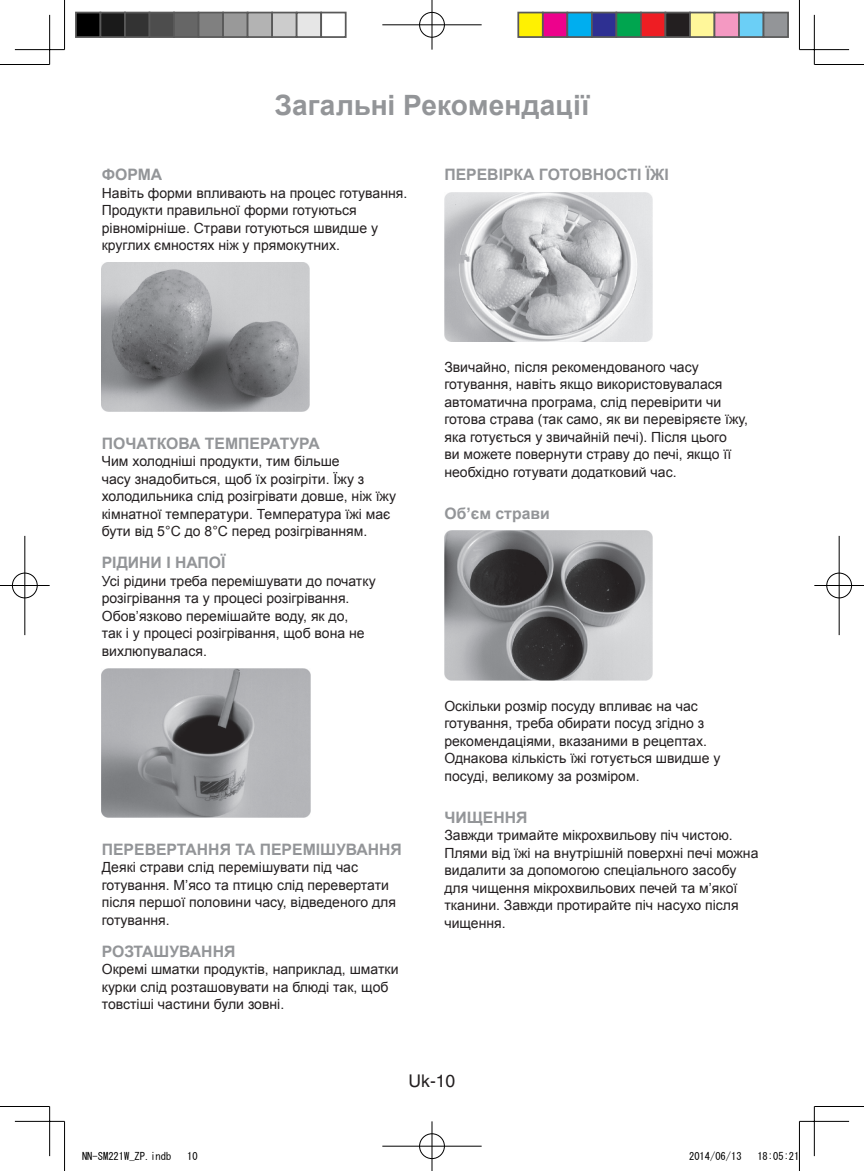
<style>
.page{position:relative;width:864px;height:1171px;background:#fff}
.page>*{position:absolute;margin:0;border:0;box-sizing:border-box;transform-origin:0 0}
.t1{font:700 28px "Arial";letter-spacing:.005em;color:#939598}
.t2{font:17.5px "Helvetica";color:#231f20}
.t3{font:700 15.75px "Arial";color:#939598}
.t4{font:14px/17.5px "Arial";color:#231f20}
.t5{font:10.5px "MS Gothic";color:#000}
</style>
<div class="page">
<img style="left:102px;top:262px;width:207px;height:149px">
<img style="left:102px;top:668px;width:208px;height:149px">
<img style="left:444px;top:192px;width:208px;height:149px">
<img style="left:444px;top:531px;width:208px;height:149px">
<hr style="left:0;top:64px;width:50px;height:1px;background:#000">
<hr style="left:814px;top:64px;width:49px;height:1px;background:#000">
<hr style="left:0;top:1106px;width:50px;height:1px;background:#000">
<hr style="left:814px;top:1106px;width:49px;height:1px;background:#000">
<hr style="left:64px;top:0;width:1px;height:50px;background:#000">
<hr style="left:64px;top:1121px;width:1px;height:50px;background:#000">
<hr style="left:798px;top:0;width:1px;height:50px;background:#000">
<hr style="left:798px;top:1121px;width:1px;height:50px;background:#000">
<hr style="left:15px;top:49px;width:49px;height:1px;background:#000">
<hr style="left:799px;top:49px;width:49px;height:1px;background:#000">
<hr style="left:15px;top:1121px;width:49px;height:1px;background:#000">
<hr style="left:799px;top:1121px;width:49px;height:1px;background:#000">
<hr style="left:49px;top:15px;width:1px;height:49px;background:#000">
<hr style="left:49px;top:1106px;width:1px;height:50px;background:#000">
<hr style="left:813px;top:15px;width:1px;height:49px;background:#000">
<hr style="left:813px;top:1106px;width:1px;height:50px;background:#000">
<div style="left:418px;top:11px;width:27px;height:27px;border:2px solid #fff;border-radius:50%"></div>
<hr style="left:382px;top:24px;width:99px;height:2px;background:#fff">
<hr style="left:430px;top:0;width:3px;height:50px;background:#fff">
<div style="left:419px;top:12px;width:25px;height:25px;border:1px solid #000;border-radius:50%"></div>
<hr style="left:382px;top:25px;width:99px;height:1px;background:#000">
<hr style="left:431px;top:0;width:1px;height:50px;background:#000">
<div style="left:418px;top:1132px;width:27px;height:28px;border:2px solid #fff;border-radius:50%"></div>
<hr style="left:382px;top:1145px;width:99px;height:2px;background:#fff">
<hr style="left:430px;top:1121px;width:3px;height:50px;background:#fff">
<div style="left:419px;top:1133px;width:25px;height:26px;border:1px solid #000;border-radius:50%"></div>
<hr style="left:382px;top:1146px;width:99px;height:1px;background:#000">
<hr style="left:431px;top:1121px;width:1px;height:50px;background:#000">
<div style="left:11px;top:572px;width:27px;height:27px;border:2px solid #fff;border-radius:50%"></div>
<hr style="left:0;top:584px;width:50px;height:3px;background:#fff">
<hr style="left:24px;top:536px;width:2px;height:99px;background:#fff">
<div style="left:12px;top:573px;width:25px;height:25px;border:1px solid #000;border-radius:50%"></div>
<hr style="left:0;top:585px;width:50px;height:1px;background:#000">
<hr style="left:25px;top:536px;width:1px;height:99px;background:#000">
<div style="left:825px;top:572px;width:27px;height:27px;border:2px solid #fff;border-radius:50%"></div>
<hr style="left:814px;top:584px;width:49px;height:3px;background:#fff">
<hr style="left:837px;top:536px;width:3px;height:99px;background:#fff">
<div style="left:826px;top:573px;width:25px;height:25px;border:1px solid #000;border-radius:50%"></div>
<hr style="left:814px;top:585px;width:49px;height:1px;background:#000">
<hr style="left:838px;top:536px;width:1px;height:99px;background:#000">
<div style="left:76px;top:13px;width:24px;height:24px;background:#000"></div>
<div style="left:75px;top:12px;width:26px;height:26px;border:2px solid #595959"></div>
<div style="left:100px;top:13px;width:25px;height:24px;background:#1a1a1a"></div>
<div style="left:99px;top:12px;width:27px;height:26px;border:2px solid #595959"></div>
<div style="left:125px;top:13px;width:24px;height:24px;background:#333"></div>
<div style="left:124px;top:12px;width:26px;height:26px;border:2px solid #595959"></div>
<div style="left:149px;top:13px;width:25px;height:24px;background:#4d4d4d"></div>
<div style="left:148px;top:12px;width:27px;height:26px;border:2px solid #595959"></div>
<div style="left:174px;top:13px;width:24px;height:24px;background:#666"></div>
<div style="left:173px;top:12px;width:26px;height:26px;border:2px solid #595959"></div>
<div style="left:198px;top:13px;width:25px;height:24px;background:#808080"></div>
<div style="left:197px;top:12px;width:27px;height:26px;border:2px solid #595959"></div>
<div style="left:223px;top:13px;width:24px;height:24px;background:#999"></div>
<div style="left:222px;top:12px;width:26px;height:26px;border:2px solid #595959"></div>
<div style="left:247px;top:13px;width:25px;height:24px;background:#b3b3b3"></div>
<div style="left:246px;top:12px;width:27px;height:26px;border:2px solid #595959"></div>
<div style="left:272px;top:13px;width:24px;height:24px;background:#ccc"></div>
<div style="left:271px;top:12px;width:26px;height:26px;border:2px solid #595959"></div>
<div style="left:296px;top:13px;width:25px;height:24px;background:#e6e6e6"></div>
<div style="left:295px;top:12px;width:27px;height:26px;border:2px solid #595959"></div>
<div style="left:320px;top:12px;width:26px;height:26px;border:2px solid #595959"></div>
<div style="left:518px;top:13px;width:24px;height:24px;background:#fff101"></div>
<div style="left:517px;top:12px;width:26px;height:26px;border:2px solid #595959"></div>
<div style="left:542px;top:13px;width:25px;height:24px;background:#ed028c"></div>
<div style="left:541px;top:12px;width:27px;height:26px;border:2px solid #595959"></div>
<div style="left:567px;top:13px;width:24px;height:24px;background:#00aeef"></div>
<div style="left:566px;top:12px;width:26px;height:26px;border:2px solid #595959"></div>
<div style="left:591px;top:13px;width:25px;height:24px;background:#2e3092"></div>
<div style="left:590px;top:12px;width:27px;height:26px;border:2px solid #595959"></div>
<div style="left:616px;top:13px;width:24px;height:24px;background:#00a54f"></div>
<div style="left:615px;top:12px;width:26px;height:26px;border:2px solid #595959"></div>
<div style="left:640px;top:13px;width:25px;height:24px;background:#ee1d23"></div>
<div style="left:639px;top:12px;width:27px;height:26px;border:2px solid #595959"></div>
<div style="left:665px;top:13px;width:24px;height:24px;background:#231f20"></div>
<div style="left:664px;top:12px;width:26px;height:26px;border:2px solid #595959"></div>
<div style="left:689px;top:13px;width:25px;height:24px;background:#fff79a"></div>
<div style="left:688px;top:12px;width:27px;height:26px;border:2px solid #595959"></div>
<div style="left:714px;top:13px;width:24px;height:24px;background:#f499c2"></div>
<div style="left:713px;top:12px;width:26px;height:26px;border:2px solid #595959"></div>
<div style="left:738px;top:13px;width:25px;height:24px;background:#6bcff6"></div>
<div style="left:737px;top:12px;width:27px;height:26px;border:2px solid #595959"></div>
<div style="left:763px;top:13px;width:24px;height:24px;background:#939598"></div>
<div style="left:762px;top:12px;width:26px;height:26px;border:2px solid #595959"></div>
<h1 class="t1" style="left:274px;top:86px;width:316px">Загальні Рекомендації</h1>
<p class="t3" style="left:102px;top:164px;width:62px">ФОРМА</p>
<p class="t4" style="left:102px;top:184px;width:307px">Навіть форми впливають на процес готування.<br>Продукти правильної форми готуються рівномірніше. Страви готуються швидше у круглих ємностях ніж у прямокутних.</p>
<p class="t3" style="left:444px;top:164px;width:226px">ПЕРЕВІРКА ГОТОВНОСТІ ЇЖІ</p>
<p class="t3" style="left:102px;top:433px;width:219px">ПОЧАТКОВА ТЕМПЕРАТУРА</p>
<p class="t4" style="left:102px;top:453px;width:296px">Чим холодніші продукти, тим більше<br>часу знадобиться, щоб їх розігріти. Їжу з холодильника слід розігрівати довше, ніж їжу кімнатної температури. Температура їжі має бути від 5°С до 8°С перед розігріванням.</p>
<p class="t3" style="left:102px;top:552px;width:125px">РІДИНИ І НАПОЇ</p>
<p class="t4" style="left:102px;top:572px;width:275px">Усі рідини треба перемішувати до початку розігрівання та у процесі розігрівання.<br>Обов’язково перемішайте воду, як до,<br>так і у процесі розігрівання, щоб вона не вихлюпувалася.</p>
<p class="t3" style="left:102px;top:839px;width:301px">ПЕРЕВЕРТАННЯ ТА ПЕРЕМІШУВАННЯ</p>
<p class="t4" style="left:102px;top:858px;width:295px">Деякі страви слід перемішувати під час готування. М’ясо та птицю слід перевертати після першої половини часу, відведеного для готування.</p>
<p class="t3" style="left:102px;top:941px;width:135px">РОЗТАШУВАННЯ</p>
<p class="t4" style="left:102px;top:960px;width:298px">Окремі шматки продуктів, наприклад, шматки курки слід розташовувати на блюді так, щоб товстіші частини були зовні.</p>
<p class="t4" style="left:444px;top:358px;width:305px">Звичайно, після рекомендованого часу готування, навіть якщо використовувалася автоматична програма, слід перевірити чи готова страва (так само, як ви перевіряєте їжу, яка готується у звичайній печі). Після цього<br>ви можете повернути страву до печі, якщо її необхідно готувати додатковий час.</p>
<p class="t3" style="left:444px;top:503px;width:107px">Об’єм страви</p>
<p class="t4" style="left:444px;top:697px;width:277px">Оскільки розмір посуду впливає на час готування, треба обирати посуд згідно з рекомендаціями, вказаними в рецептах.<br>Однакова кількість їжі готується швидше у посуді, великому за розміром.</p>
<p class="t3" style="left:444px;top:806px;width:85px">ЧИЩЕННЯ</p>
<p class="t4" style="left:444px;top:826px;width:315px">Завжди тримайте мікрохвильову піч чистою.<br>Плями від їжі на внутрішній поверхні печі можна видалити за допомогою спеціального засобу для чищення мікрохвильових печей та м’якої тканини. Завжди протирайте піч насухо після чищення.</p>
<p class="t2" style="left:408px;top:1070px;width:48px">Uk-10</p>
<p class="t5" style="left:82px;top:1151px;width:91px">NN-SM221W_ZP.indb</p>
<p class="t5" style="left:187px;top:1151px;width:12px">10</p>
<p class="t5" style="left:688px;top:1151px;width:54px">2014/06/13</p>
<p class="t5" style="left:757px;top:1151px;width:43px">18:05:21</p>
</div>
